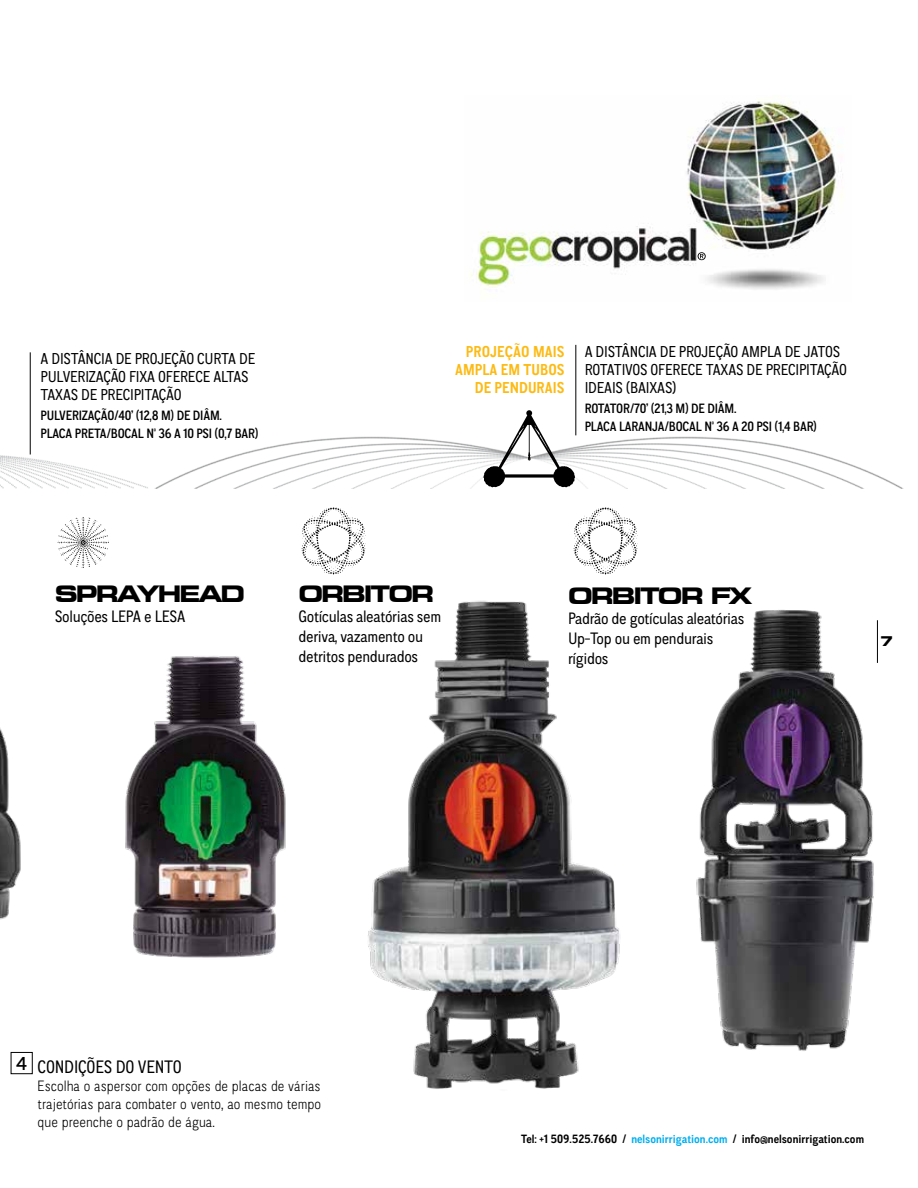
<style>
.page{position:relative;width:918px;height:1188px;background:#fff}
.page>*{position:absolute;margin:0;border:0;box-sizing:border-box;transform-origin:0 0}
.t1{font:24px "CA Normal";color:#000}
.t2{font:700 expanded 22.5px "Square 721 BT";letter-spacing:-.09em;color:#000}
.t3{font:18px "CA Normal";letter-spacing:-.015em;color:#000}
.t4{font:16.5px/19.8px "CA Normal";letter-spacing:-.02em;color:#000}
.t5{font:15.75px/18px "CA Normal";letter-spacing:-.015em;color:#000}
.t6{font:700 15.75px/18px "CA Normal";letter-spacing:.005em;color:#fdba12;text-align:right}
.t7{font:300 15px/18px "CA Normal";color:#000;text-align:justify}
.t8{font:500 13.5px/18px "CA Normal";letter-spacing:-.015em;color:#000}
.t9{font:700 expanded 13.35px "Square 721 BT";color:#000}
.t10{font:700 12px "CA Normal";color:#000}
.s1{color:#00aeef}
</style>
<div class="page">
<img style="left:0;top:421px;width:148px;height:68px">
<img style="left:154px;top:420px;width:750px;height:69px">
<svg style="left:483px;top:410px;width:92px;height:77px"></svg>
<img style="left:57px;top:517px;width:52px;height:51px">
<img style="left:470px;top:99px;width:373px;height:191px">
<svg style="left:698px;top:252px;width:8px;height:8px"></svg>
<div style="left:11px;top:1052px;width:21px;height:22px;border:1px solid #000"></div>
<hr style="left:30px;top:352px;width:1px;height:103px;background:#000">
<hr style="left:576px;top:345px;width:1px;height:90px;background:#000">
<img style="left:301px;top:507px;width:65px;height:68px">
<img style="left:573px;top:507px;width:65px;height:57px">
<img style="left:350px;top:564px;width:278px;height:525px">
<img style="left:696px;top:610px;width:181px;height:441px">
<hr style="left:877px;top:620px;width:1px;height:43px;background:#000">
<img style="left:0;top:728px;width:21px;height:192px">
<img style="left:125px;top:656px;width:161px;height:302px">
<p class="t5" style="left:41px;top:349px;width:216px">A DISTÂNCIA DE PROJEÇÃO CURTA DE<br>PULVERIZAÇÃO FIXA OFERECE ALTAS<br>TAXAS DE PRECIPITAÇÃO</p>
<p class="t8" style="left:41px;top:406px;width:220px">PULVERIZAÇÃO/40’ (12,8 M) DE DIÂM.<br>PLACA PRETA/BOCAL Nº 36 A 10 PSI (0,7 BAR)</p>
<p class="t6" style="left:455px;top:342px;width:111px">PROJEÇÃO MAIS<br>AMPLA EM TUBOS<br>DE PENDURAIS</p>
<p class="t5" style="left:585px;top:342px;width:264px">A DISTÂNCIA DE PROJEÇÃO AMPLA DE JATOS<br>ROTATIVOS OFERECE TAXAS DE PRECIPITAÇÃO<br>IDEAIS (BAIXAS)</p>
<p class="t8" style="left:585px;top:399px;width:234px">ROTATOR/70’ (21,3 M) DE DIÂM.<br>PLACA LARANJA/BOCAL Nº 36 A 20 PSI (1,4 BAR)</p>
<h2 class="t2" style="left:55px;top:581px;width:192px">SPRAYHEAD</h2>
<p class="t4" style="left:55px;top:606px;width:132px">Soluções LEPA e LESA</p>
<h2 class="t2" style="left:299px;top:581px;width:137px">ORBITOR</h2>
<p class="t4" style="left:299px;top:606px;width:144px">Gotículas aleatórias sem deriva, vazamento ou detritos pendurados</p>
<h2 class="t2" style="left:568px;top:583px;width:186px">ORBITOR FX</h2>
<p class="t4" style="left:568px;top:608px;width:178px">Padrão de gotículas aleatórias<br>Up-Top ou em pendurais rígidos</p>
<p class="t9" style="left:880px;top:634px;width:15px">7</p>
<h1 class="t1" style="left:16px;top:1045px;width:13px">4</h1>
<p class="t3" style="left:38px;top:1055px;width:146px">CONDIÇÕES DO VENTO</p>
<p class="t7" style="left:38px;top:1077px;width:285px">Escolha o aspersor com opções de placas de várias trajetórias para combater o vento, ao mesmo tempo que preenche o padrão de água.</p>
<p class="t10" style="left:521px;top:1131px;width:344px">Tel: +1 509.525.7660 / <span class="s1">nelsonirrigation.com</span> / info@nelsonirrigation.com</p>
</div>
